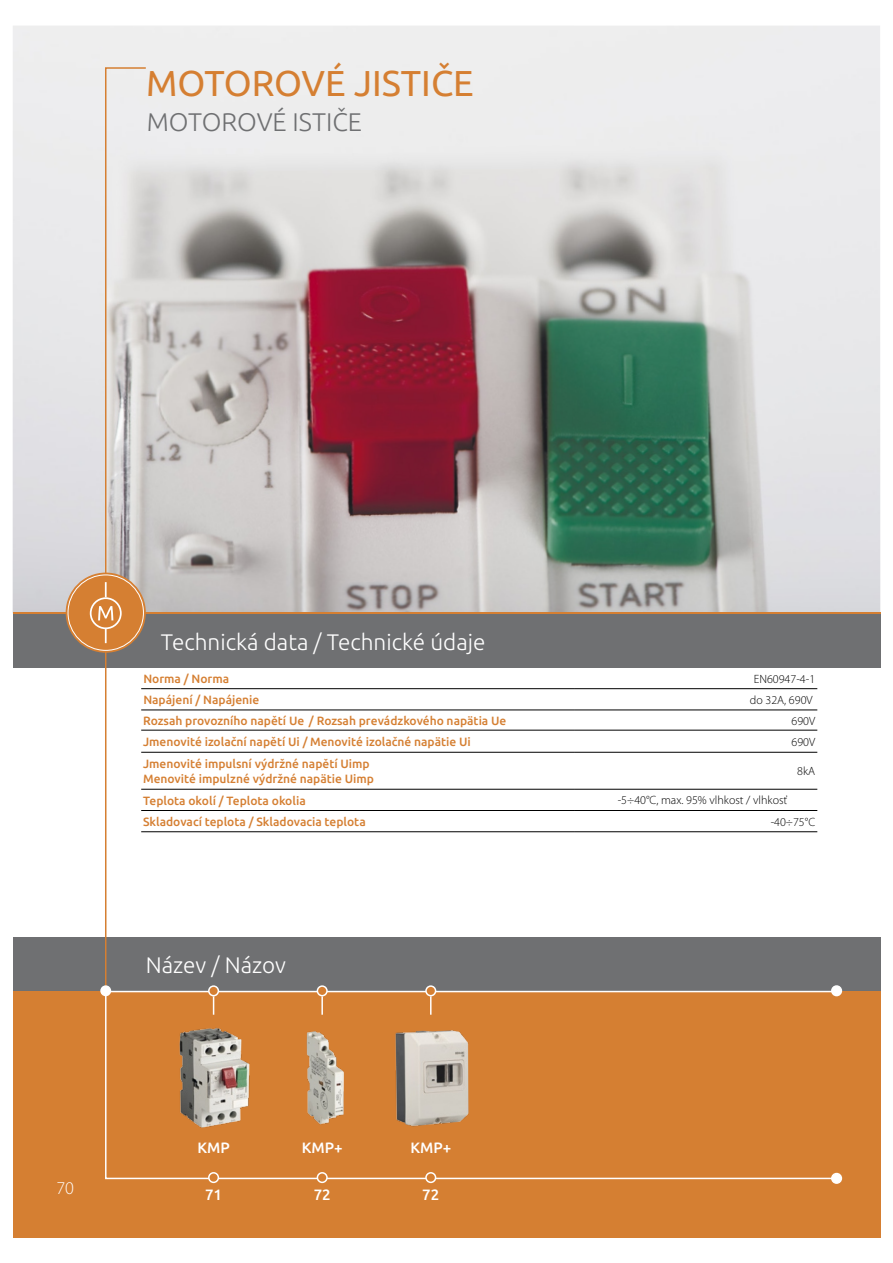
<style>
.page{position:relative;width:893px;height:1263px;background:#fff}
.page>*{position:absolute;margin:0;border:0;box-sizing:border-box;transform-origin:0 0}
.t1{font:36px "Ubuntu";color:#d57f32}
.t2{font:300 25.5px "Ubuntu";color:#6f7072}
.t3{font:300 22.5px "Ubuntu";color:#fff}
.t4{font:300 18px "Myriad Pro";color:#fff}
.t5{font:500 15px "Ubuntu";color:#fff}
.t6{font:500 12px/14.4px "Ubuntu";color:#d57f32}
.t7{font:300 12px "Myriad Pro";color:#000}
</style>
<div class="page">
<img style="left:13px;top:26px;width:867px;height:587px">
<div style="left:13px;top:991px;width:867px;height:246px;background:#d57f32"></div>
<div style="left:13px;top:614px;width:867px;height:53px;background:#6f7072"></div>
<div style="left:13px;top:937px;width:867px;height:54px;background:#6f7072"></div>
<svg style="left:104px;top:67px;width:43px;height:921px"></svg>
<hr style="left:13px;top:613px;width:867px;height:1px;background:#d57f32">
<div style="left:66px;top:573px;width:80px;height:80px;background:#d57f32;border-radius:50%"></div>
<div style="left:68px;top:575px;width:76px;height:75px;border:1px solid #fff;border-radius:50%"></div>
<svg style="left:104px;top:989px;width:734px;height:191px"></svg>
<div style="left:832px;top:1173px;width:9px;height:10px;background:#fff;border-radius:50%"></div>
<div style="left:831px;top:1173px;width:11px;height:11px;border:2px solid #fff;border-radius:50%"></div>
<div style="left:832px;top:986px;width:9px;height:9px;background:#fff;border-radius:50%"></div>
<div style="left:831px;top:985px;width:11px;height:11px;border:2px solid #fff;border-radius:50%"></div>
<div style="left:101px;top:986px;width:9px;height:9px;background:#fff;border-radius:50%"></div>
<div style="left:100px;top:985px;width:11px;height:11px;border:2px solid #fff;border-radius:50%"></div>
<hr style="left:106px;top:991px;width:728px;height:1px;background:#fff">
<div style="left:209px;top:1173px;width:9px;height:9px;background:#d57f32;border-radius:50%"></div>
<div style="left:208px;top:1172px;width:11px;height:11px;border:2px solid #fff;border-radius:50%"></div>
<div style="left:317px;top:1173px;width:10px;height:9px;background:#d57f32;border-radius:50%"></div>
<div style="left:317px;top:1172px;width:11px;height:11px;border:2px solid #fff;border-radius:50%"></div>
<div style="left:426px;top:1173px;width:10px;height:9px;background:#d57f32;border-radius:50%"></div>
<div style="left:425px;top:1172px;width:11px;height:11px;border:2px solid #fff;border-radius:50%"></div>
<div style="left:209px;top:986px;width:9px;height:10px;background:#d57f32;border-radius:50%"></div>
<div style="left:208px;top:985px;width:11px;height:11px;border:2px solid #fff;border-radius:50%"></div>
<svg style="left:213px;top:996px;width:1px;height:19px"></svg>
<div style="left:317px;top:986px;width:10px;height:10px;background:#d57f32;border-radius:50%"></div>
<div style="left:317px;top:985px;width:11px;height:11px;border:2px solid #fff;border-radius:50%"></div>
<svg style="left:321px;top:996px;width:2px;height:19px"></svg>
<div style="left:426px;top:986px;width:10px;height:10px;background:#d57f32;border-radius:50%"></div>
<div style="left:425px;top:985px;width:11px;height:11px;border:2px solid #fff;border-radius:50%"></div>
<svg style="left:430px;top:996px;width:2px;height:19px"></svg>
<img style="left:393px;top:1027px;width:78px;height:102px">
<div style="left:90px;top:597px;width:32px;height:32px;border:2px solid #fff;border-radius:50%"></div>
<svg style="left:98px;top:606px;width:15px;height:14px"></svg>
<svg style="left:105px;top:582px;width:2px;height:15px"></svg>
<svg style="left:105px;top:628px;width:2px;height:15px"></svg>
<hr style="left:575px;top:688px;width:242px;height:1px;background:#000">
<hr style="left:575px;top:710px;width:242px;height:1px;background:#000">
<hr style="left:575px;top:730px;width:242px;height:1px;background:#000">
<hr style="left:575px;top:752px;width:242px;height:1px;background:#000">
<hr style="left:575px;top:789px;width:242px;height:1px;background:#000">
<hr style="left:575px;top:810px;width:242px;height:1px;background:#000">
<hr style="left:575px;top:831px;width:242px;height:1px;background:#000">
<hr style="left:141px;top:688px;width:434px;height:1px;background:#000">
<hr style="left:141px;top:710px;width:434px;height:1px;background:#000">
<hr style="left:141px;top:730px;width:434px;height:1px;background:#000">
<hr style="left:141px;top:752px;width:434px;height:1px;background:#000">
<hr style="left:141px;top:789px;width:434px;height:1px;background:#000">
<hr style="left:141px;top:810px;width:434px;height:1px;background:#000">
<hr style="left:141px;top:831px;width:434px;height:1px;background:#000">
<img style="left:178px;top:1027px;width:71px;height:102px">
<img style="left:302px;top:1029px;width:51px;height:97px">
<h1 class="t1" style="left:146px;top:68px;width:329px">MOTOROVÉ JISTIČE</h1>
<h2 class="t2" style="left:147px;top:112px;width:217px">MOTOROVÉ ISTIČE</h2>
<h3 class="t4" style="left:56px;top:1181px;width:19px">70</h3>
<h3 class="t3" style="left:161px;top:632px;width:326px">Technická data / Technické údaje</h3>
<p class="t6" style="left:143px;top:672px;width:87px">Norma / Norma</p>
<p class="t7" style="left:754px;top:673px;width:63px">EN60947-4-1</p>
<p class="t6" style="left:143px;top:693px;width:118px">Napájení / Napájenie</p>
<p class="t7" style="left:750px;top:695px;width:64px">do 32A, 690V</p>
<p class="t6" style="left:143px;top:714px;width:365px">Rozsah provozního napětí Ue / Rozsah prevádzkového napätia Ue</p>
<p class="t7" style="left:791px;top:715px;width:25px">690V</p>
<p class="t6" style="left:143px;top:735px;width:329px">Jmenovité izolační napětí Ui / Menovité izolačné napätie Ui</p>
<p class="t7" style="left:791px;top:737px;width:25px">690V</p>
<p class="t6" style="left:143px;top:757px;width:233px">Jmenovité impulsní výdržné napětí Uimp<br>Menovité impulzné výdržné napätie Uimp</p>
<p class="t7" style="left:797px;top:766px;width:19px">8kA</p>
<p class="t6" style="left:143px;top:794px;width:164px">Teplota okolí / Teplota okolia</p>
<p class="t7" style="left:618px;top:795px;width:171px">-5÷40°C, max. 95% vlhkost / vlhkosť</p>
<p class="t6" style="left:143px;top:815px;width:224px">Skladovací teplota / Skladovacia teplota</p>
<p class="t7" style="left:771px;top:817px;width:46px">-40÷75°C</p>
<h3 class="t3" style="left:146px;top:955px;width:142px">Název / Názov</h3>
<p class="t5" style="left:197px;top:1141px;width:34px">KMP</p>
<p class="t5" style="left:302px;top:1141px;width:42px">KMP+</p>
<p class="t5" style="left:410px;top:1141px;width:42px">KMP+</p>
<p class="t5" style="left:205px;top:1188px;width:19px">71</p>
<p class="t5" style="left:314px;top:1188px;width:19px">72</p>
<p class="t5" style="left:422px;top:1188px;width:19px">72</p>
</div>
